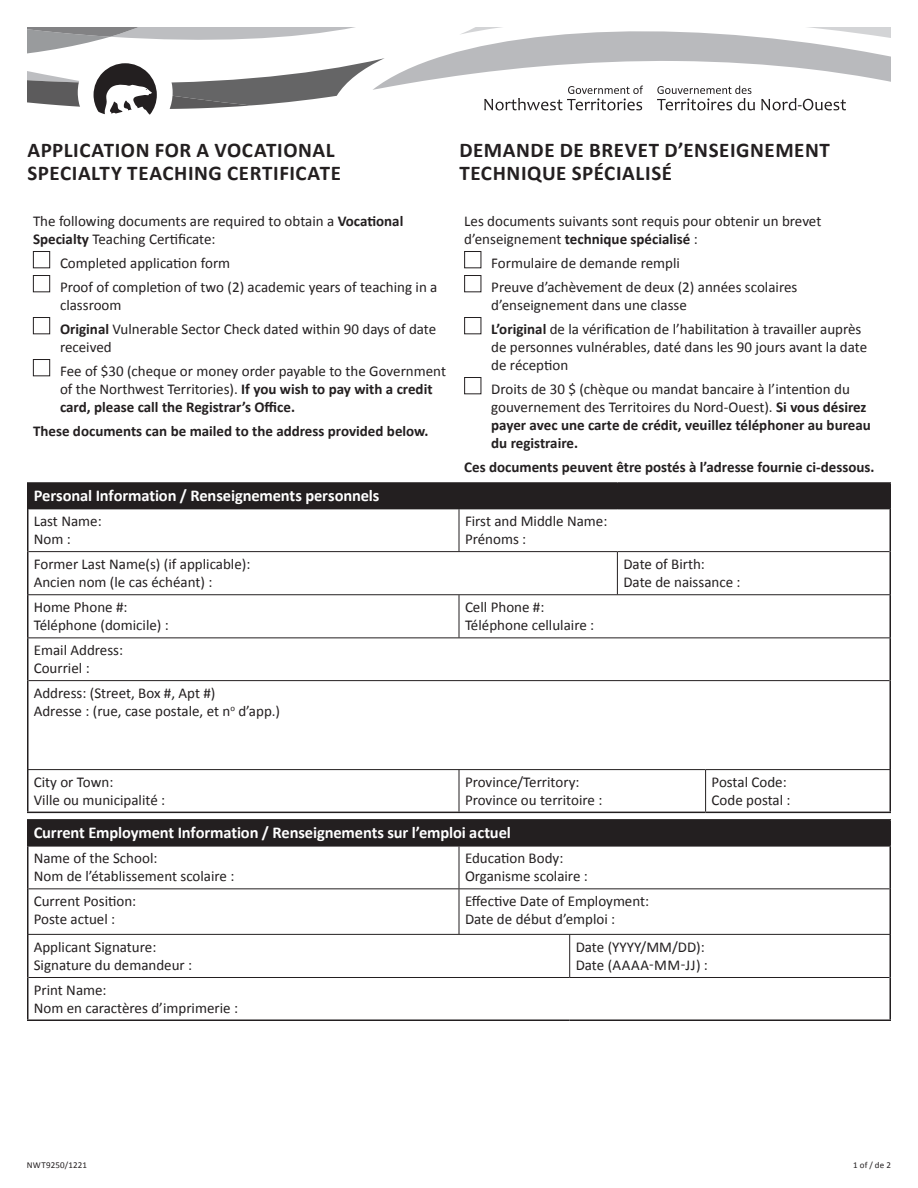
<style>
.page{position:relative;width:918px;height:1188px;background:#fff}
.page>*{position:absolute;margin:0;border:0;box-sizing:border-box;transform-origin:0 0}
.t1{font:700 21px/22.5px "Calibri";letter-spacing:.03em;color:#231f20}
.t2{font:700 16.5px "Calibri";letter-spacing:-.01em;color:#fff}
.t3{font:15px/18px "Calibri";color:#231f20}
.t4{font:700 15px/18px "Calibri";color:#231f20}
.t5{font:9px "Calibri";letter-spacing:.02em;color:#231f20}
.s1{font-weight:700}
.s2{font-weight:400}
</style>
<div class="page">
<div style="left:33px;top:251px;width:17px;height:17px;border:1px solid #231f20"></div>
<div style="left:33px;top:275px;width:17px;height:17px;border:1px solid #231f20"></div>
<div style="left:33px;top:317px;width:17px;height:17px;border:1px solid #231f20"></div>
<div style="left:33px;top:359px;width:17px;height:17px;border:1px solid #231f20"></div>
<div style="left:464px;top:251px;width:17px;height:17px;border:1px solid #231f20"></div>
<div style="left:464px;top:275px;width:17px;height:17px;border:1px solid #231f20"></div>
<div style="left:464px;top:317px;width:17px;height:17px;border:1px solid #231f20"></div>
<div style="left:464px;top:377px;width:17px;height:17px;border:1px solid #231f20"></div>
<div style="left:28px;top:483px;width:862px;height:26px;background:#231f20"></div>
<hr style="left:28px;top:551px;width:431px;height:1px;background:#231f20">
<hr style="left:459px;top:551px;width:158px;height:1px;background:#231f20">
<hr style="left:617px;top:551px;width:273px;height:1px;background:#231f20">
<hr style="left:27px;top:482px;width:432px;height:2px;background:#231f20">
<svg style="left:27px;top:484px;width:1px;height:25px"></svg>
<hr style="left:459px;top:482px;width:158px;height:2px;background:#231f20">
<hr style="left:617px;top:482px;width:274px;height:2px;background:#231f20">
<svg style="left:890px;top:484px;width:1px;height:25px"></svg>
<hr style="left:27px;top:509px;width:1px;height:43px;background:#231f20">
<hr style="left:890px;top:509px;width:1px;height:43px;background:#231f20">
<hr style="left:27px;top:552px;width:1px;height:42px;background:#231f20">
<hr style="left:890px;top:552px;width:1px;height:42px;background:#231f20">
<hr style="left:459px;top:509px;width:1px;height:42px;background:#231f20">
<hr style="left:617px;top:552px;width:1px;height:42px;background:#231f20">
<hr style="left:27px;top:594px;width:432px;height:1px;background:#231f20">
<hr style="left:459px;top:594px;width:432px;height:1px;background:#231f20">
<hr style="left:27px;top:595px;width:1px;height:42px;background:#231f20">
<hr style="left:890px;top:595px;width:1px;height:42px;background:#231f20">
<hr style="left:459px;top:595px;width:1px;height:42px;background:#231f20">
<hr style="left:27px;top:638px;width:1px;height:43px;background:#231f20">
<hr style="left:27px;top:681px;width:1px;height:88px;background:#231f20">
<hr style="left:27px;top:637px;width:864px;height:1px;background:#231f20">
<hr style="left:28px;top:680px;width:862px;height:1px;background:#231f20">
<hr style="left:890px;top:638px;width:1px;height:43px;background:#231f20">
<hr style="left:890px;top:681px;width:1px;height:88px;background:#231f20">
<hr style="left:27px;top:769px;width:432px;height:1px;background:#231f20">
<hr style="left:459px;top:769px;width:247px;height:1px;background:#231f20">
<hr style="left:706px;top:769px;width:185px;height:1px;background:#231f20">
<hr style="left:27px;top:770px;width:1px;height:42px;background:#231f20">
<hr style="left:890px;top:770px;width:1px;height:42px;background:#231f20">
<hr style="left:27px;top:812px;width:432px;height:1px;background:#231f20">
<hr style="left:459px;top:812px;width:247px;height:1px;background:#231f20">
<hr style="left:706px;top:812px;width:185px;height:1px;background:#231f20">
<hr style="left:459px;top:770px;width:1px;height:42px;background:#231f20">
<hr style="left:705px;top:770px;width:1px;height:42px;background:#231f20">
<div style="left:28px;top:820px;width:862px;height:26px;background:#231f20"></div>
<hr style="left:27px;top:819px;width:864px;height:2px;background:#231f20">
<svg style="left:27px;top:821px;width:1px;height:25px"></svg>
<svg style="left:890px;top:821px;width:1px;height:25px"></svg>
<hr style="left:27px;top:846px;width:432px;height:1px;background:#231f20">
<hr style="left:459px;top:846px;width:432px;height:1px;background:#231f20">
<hr style="left:459px;top:846px;width:1px;height:42px;background:#231f20">
<hr style="left:28px;top:888px;width:431px;height:1px;background:#231f20">
<hr style="left:459px;top:888px;width:431px;height:1px;background:#231f20">
<hr style="left:459px;top:889px;width:1px;height:45px;background:#231f20">
<hr style="left:27px;top:934px;width:432px;height:1px;background:#231f20">
<hr style="left:459px;top:934px;width:432px;height:1px;background:#231f20">
<hr style="left:27px;top:846px;width:1px;height:43px;background:#231f20">
<hr style="left:890px;top:846px;width:1px;height:43px;background:#231f20">
<hr style="left:27px;top:889px;width:1px;height:45px;background:#231f20">
<hr style="left:890px;top:889px;width:1px;height:45px;background:#231f20">
<hr style="left:890px;top:935px;width:1px;height:42px;background:#231f20">
<hr style="left:890px;top:977px;width:1px;height:42px;background:#231f20">
<hr style="left:569px;top:935px;width:1px;height:42px;background:#231f20">
<hr style="left:28px;top:977px;width:542px;height:1px;background:#231f20">
<hr style="left:570px;top:977px;width:319px;height:1px;background:#231f20">
<hr style="left:27px;top:1019px;width:543px;height:2px;background:#231f20">
<hr style="left:570px;top:1019px;width:321px;height:2px;background:#231f20">
<hr style="left:27px;top:935px;width:1px;height:42px;background:#231f20">
<hr style="left:27px;top:977px;width:1px;height:42px;background:#231f20">
<svg style="left:27px;top:27px;width:864px;height:88px"></svg>
<h1 class="t1" style="left:27px;top:139px;width:315px">APPLICATION FOR A VOCATIONAL<br>SPECIALTY TEACHING CERTIFICATE</h1>
<h1 class="t1" style="left:459px;top:139px;width:372px">DEMANDE DE BREVET D’ENSEIGNEMENT<br>TECHNIQUE SPÉCIALISÉ</h1>
<p class="t3" style="left:33px;top:212px;width:372px">The following documents are required to obtain a <span class="s1">Vocational<br>Specialty</span> Teaching Certificate:</p>
<p class="t3" style="left:60px;top:251px;width:379px;line-height:24px">Completed application form<br>Proof of completion of two (2) academic years of teaching in a</p>
<p class="t3" style="left:60px;top:293px;width:378px;line-height:24px">classroom<br><span class="s1">Original</span> Vulnerable Sector Check dated within 90 days of date</p>
<p class="t3" style="left:60px;top:335px;width:388px;line-height:24px">received<br>Fee of $30 (cheque or money order payable to the Government</p>
<p class="t4" style="left:60px;top:380px;width:374px"><span class="s2">of the Northwest Territories).</span> If you wish to pay with a credit card, please call the Registrar’s Office.</p>
<p class="t4" style="left:33px;top:422px;width:397px">These documents can be mailed to the address provided below.</p>
<p class="t3" style="left:464px;top:212px;width:359px">Les documents suivants sont requis pour obtenir un brevet d’enseignement <span class="s1">technique spécialisé</span> :</p>
<p class="t3" style="left:491px;top:251px;width:308px;line-height:24px">Formulaire de demande rempli<br>Preuve d’achèvement de deux (2) années scolaires</p>
<p class="t3" style="left:491px;top:293px;width:372px;line-height:24px">d’enseignement dans une classe<br><span class="s1">L’original</span> de la vérification de l’habilitation à travailler auprès</p>
<p class="t3" style="left:491px;top:338px;width:377px">de personnes vulnérables, daté dans les 90 jours avant la date de réception</p>
<p class="t3" style="left:491px;top:380px;width:381px">Droits de 30 $ (chèque ou mandat bancaire à l’intention du gouvernement des Territoires du Nord-Ouest). <span class="s1">Si vous désirez payer avec une carte de crédit, veuillez téléphoner au bureau du registraire.</span></p>
<p class="t4" style="left:464px;top:458px;width:412px">Ces documents peuvent être postés à l’adresse fournie ci-dessous.</p>
<p class="t2" style="left:34px;top:485px;width:347px">Personal Information / Renseignements personnels</p>
<p class="t3" style="left:34px;top:512px;width:69px">Last Name:<br>Nom :</p>
<p class="t3" style="left:465px;top:512px;width:144px">First and Middle Name:<br>Prénoms :</p>
<p class="t3" style="left:34px;top:555px;width:218px">Former Last Name(s) (if applicable):<br>Ancien nom (le cas échéant) :</p>
<p class="t3" style="left:623px;top:555px;width:119px">Date of Birth:<br>Date de naissance :</p>
<p class="t3" style="left:34px;top:598px;width:137px">Home Phone #:<br>Téléphone (domicile) :</p>
<p class="t3" style="left:465px;top:598px;width:131px">Cell Phone #:<br>Téléphone cellulaire :</p>
<p class="t3" style="left:34px;top:641px;width:91px">Email Address:<br>Courriel :</p>
<p class="t3" style="left:34px;top:684px;width:248px">Address: (Street, Box #, Apt #)<br>Adresse : (rue, case postale, et n<sup>o</sup> d’app.)</p>
<p class="t3" style="left:34px;top:773px;width:133px">City or Town:<br>Ville ou municipalité :</p>
<p class="t3" style="left:465px;top:773px;width:139px">Province/Territory:<br>Province ou territoire :</p>
<p class="t3" style="left:712px;top:773px;width:81px">Postal Code:<br>Code postal :</p>
<p class="t2" style="left:34px;top:822px;width:479px">Current Employment Information / Renseignements sur l’emploi actuel</p>
<p class="t3" style="left:34px;top:849px;width:202px">Name of the School:<br>Nom de l’établissement scolaire :</p>
<p class="t3" style="left:465px;top:849px;width:124px">Education Body:<br>Organisme scolaire :</p>
<p class="t3" style="left:34px;top:892px;width:104px">Current Position:<br>Poste actuel :</p>
<p class="t3" style="left:465px;top:892px;width:186px">Effective Date of Employment:<br>Date de début d’emploi :</p>
<p class="t3" style="left:34px;top:938px;width:160px">Applicant Signature:<br>Signature du demandeur :</p>
<p class="t3" style="left:576px;top:938px;width:134px">Date (YYYY/MM/DD):<br>Date (AAAA-MM-JJ) :</p>
<p class="t3" style="left:34px;top:981px;width:206px">Print Name:<br>Nom en caractères d’imprimerie :</p>
<p class="t5" style="left:27px;top:1159px;width:62px">NWT9250/1221</p>
<p class="t5" style="left:853px;top:1159px;width:39px">1 of / de 2</p>
</div>
